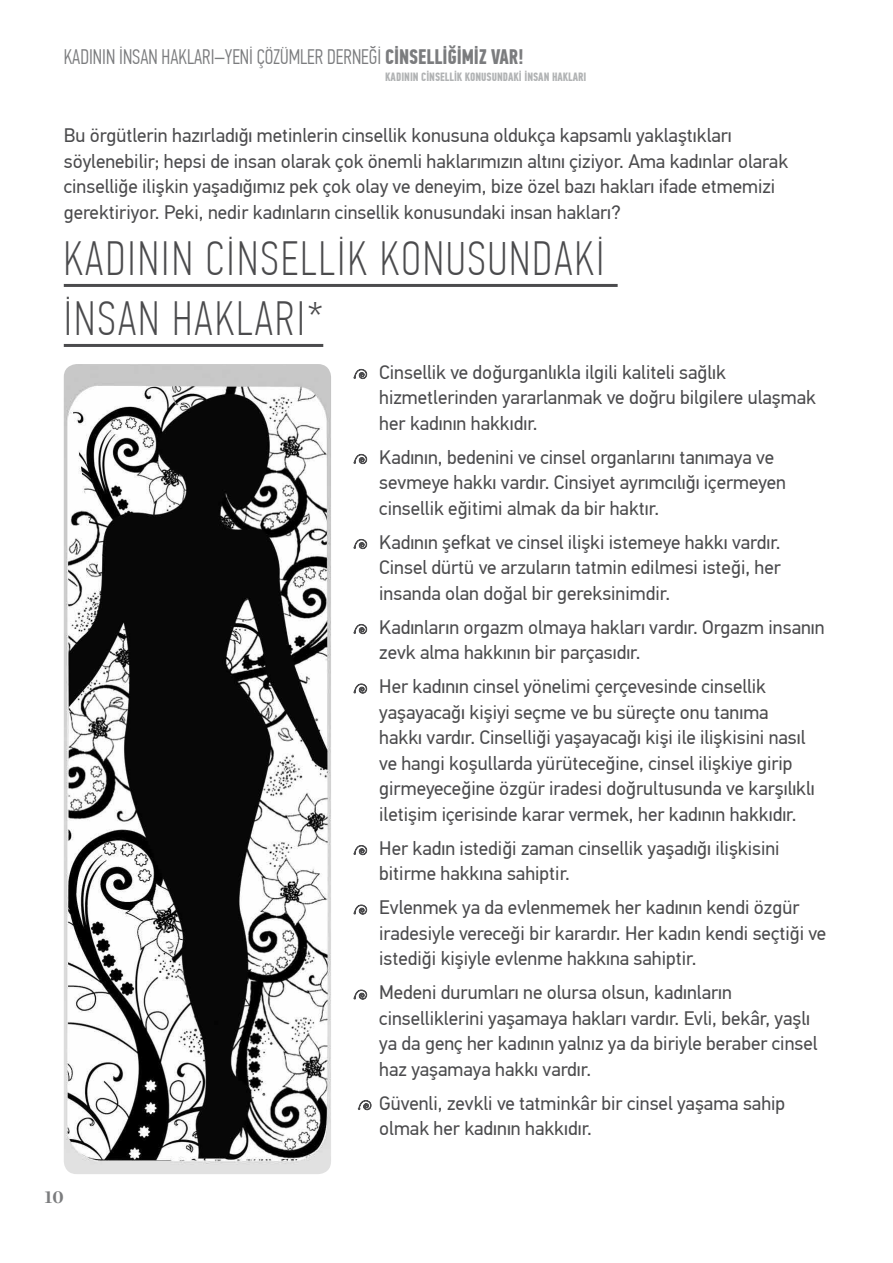
<style>
.page{position:relative;width:893px;height:1263px;background:#fff}
.page>*{position:absolute;margin:0;border:0;box-sizing:border-box;transform-origin:0 0}
.t1{font:100 48px/60px "PF Din Text Comp Pro";letter-spacing:.05em;color:#4b4b4d}
.t2{font:300 21px "PF Din Text Comp Pro";color:#7b7c7e}
.t3{font:19.5px/25.5px "PF Din Text Pro";color:#4b4b4d}
.t4{font:700 18px "Chronicle Deck";color:#7b7c7e}
.t5{font:700 12px "PF Din Text Comp Pro";color:#b1b3b4}
.s1{font-weight:700}
</style>
<div class="page">
<img style="left:64px;top:364px;width:267px;height:810px">
<hr style="left:64px;top:284px;width:554px;height:3px;background:#4b4b4d">
<hr style="left:64px;top:344px;width:259px;height:3px;background:#4b4b4d">
<svg style="left:354px;top:369px;width:14px;height:11px"></svg>
<svg style="left:354px;top:454px;width:14px;height:11px"></svg>
<svg style="left:354px;top:539px;width:14px;height:11px"></svg>
<svg style="left:354px;top:624px;width:14px;height:11px"></svg>
<svg style="left:354px;top:683px;width:14px;height:11px"></svg>
<svg style="left:354px;top:845px;width:14px;height:11px"></svg>
<svg style="left:354px;top:905px;width:14px;height:10px"></svg>
<svg style="left:354px;top:990px;width:14px;height:10px"></svg>
<svg style="left:358px;top:1100px;width:14px;height:11px"></svg>
<p class="t2" style="left:64px;top:45px;width:462px">KADININ İNSAN HAKLARI–YENİ ÇÖZÜMLER DERNEĞİ <span class="s1">CİNSELLİĞİMİZ VAR!</span></p>
<p class="t5" style="left:385px;top:70px;width:203px">KADININ CİNSELLİK KONUSUNDAKİ İNSAN HAKLARI</p>
<p class="t3" style="left:64px;top:123px;width:726px">Bu örgütlerin hazırladığı metinlerin cinsellik konusuna oldukça kapsamlı yaklaştıkları söylenebilir; hepsi de insan olarak çok önemli haklarımızın altını çiziyor. Ama kadınlar olarak cinselliğe ilişkin yaşadığımız pek çok olay ve deneyim, bize özel bazı hakları ifade etmemizi gerektiriyor. Peki, nedir kadınların cinsellik konusundaki insan hakları?</p>
<h1 class="t1" style="left:64px;top:228px;width:536px">KADININ CINSELLIK KONUSUNDAKI<br>İNSAN HAKLARI*</h1>
<p class="t3" style="left:379px;top:359px;width:438px">Cinsellik ve doğurganlıkla ilgili kaliteli sağlık hizmetlerinden yararlanmak ve doğru bilgilere ulaşmak her kadının hakkıdır.</p>
<p class="t3" style="left:379px;top:444px;width:408px">Kadının, bedenini ve cinsel organlarını tanımaya ve sevmeye hakkı vardır. Cinsiyet ayrımcılığı içermeyen cinsellik eğitimi almak da bir haktır.</p>
<p class="t3" style="left:379px;top:529px;width:403px;text-align:justify">Kadının şefkat ve cinsel ilişki istemeye hakkı vardır.<br>Cinsel dürtü ve arzuların tatmin edilmesi isteği, her insanda olan doğal bir gereksinimdir.</p>
<p class="t3" style="left:379px;top:614px;width:447px">Kadınların orgazm olmaya hakları vardır. Orgazm insanın zevk alma hakkının bir parçasıdır.</p>
<p class="t3" style="left:379px;top:674px;width:437px">Her kadının cinsel yönelimi çerçevesinde cinsellik yaşayacağı kişiyi seçme ve bu süreçte onu tanıma hakkı vardır. Cinselliği yaşayacağı kişi ile ilişkisini nasıl ve hangi koşullarda yürüteceğine, cinsel ilişkiye girip girmeyeceğine özgür iradesi doğrultusunda ve karşılıklı iletişim içerisinde karar vermek, her kadının hakkıdır.</p>
<p class="t3" style="left:379px;top:836px;width:402px">Her kadın istediği zaman cinsellik yaşadığı ilişkisini bitirme hakkına sahiptir.</p>
<p class="t3" style="left:379px;top:895px;width:448px">Evlenmek ya da evlenmemek her kadının kendi özgür iradesiyle vereceği bir karardır. Her kadın kendi seçtiği ve istediği kişiyle evlenme hakkına sahiptir.</p>
<p class="t3" style="left:379px;top:980px;width:440px">Medeni durumları ne olursa olsun, kadınların cinselliklerini yaşamaya hakları vardır. Evli, bekâr, yaşlı ya da genç her kadının yalnız ya da biriyle beraber cinsel haz yaşamaya hakkı vardır.</p>
<p class="t3" style="left:379px;top:1091px;width:408px">Güvenli, zevkli ve tatminkâr bir cinsel yaşama sahip olmak her kadının hakkıdır.</p>
<p class="t4" style="left:45px;top:1182px;width:21px">10</p>
</div>
